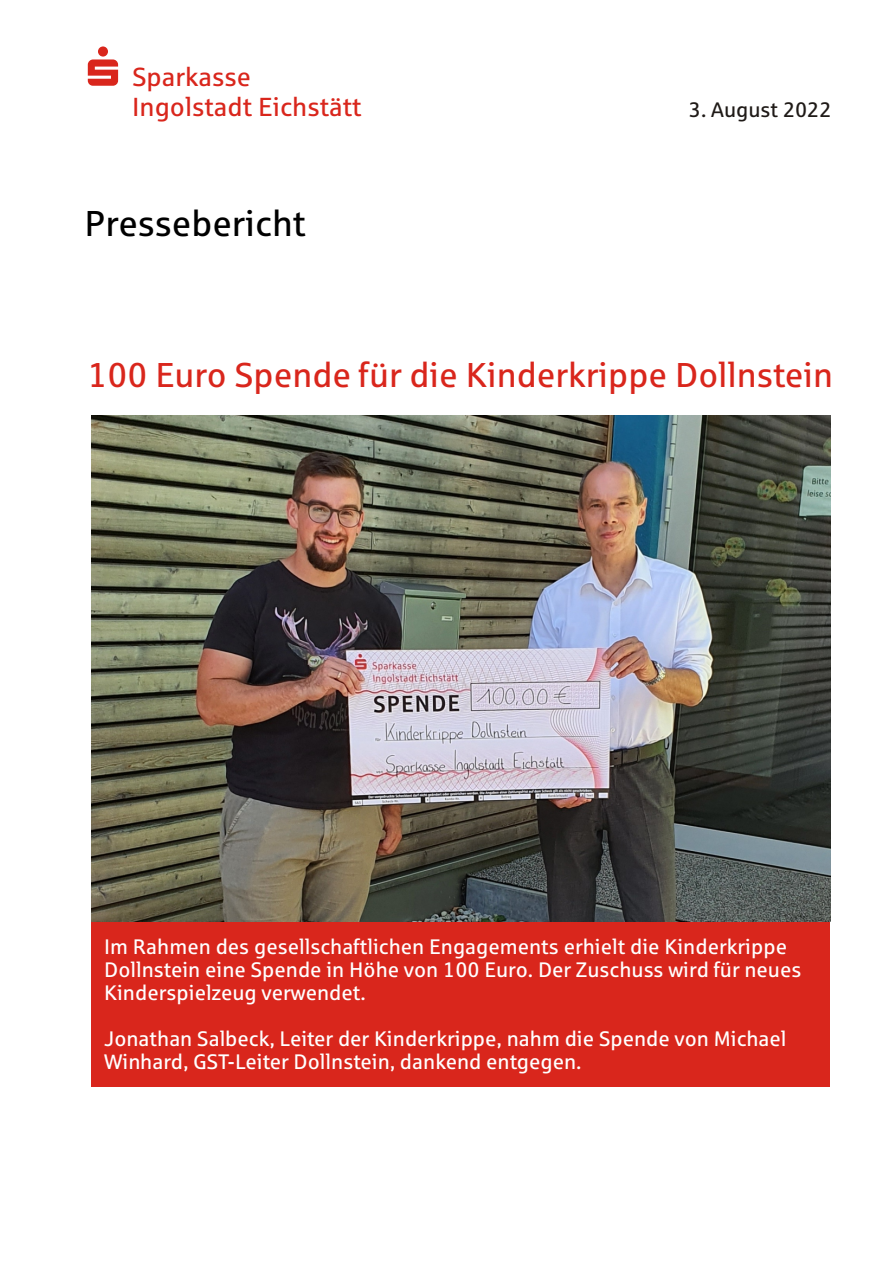
<style>
.page{position:relative;width:896px;height:1266px;background:#fff}
.page>*{position:absolute;margin:0;border:0;box-sizing:border-box;transform-origin:0 0}
.t1{font:36px "Sparkasse Rg";color:#000}
.t2{font:34.5px "Sparkasse Rg";color:#d9261c}
.t3{font:26.1px "Sparkasse Rg";color:#d9261c}
.t4{font:21px/23.1px "Sparkasse Rg";color:#fff}
.t5{font:21px "Sparkasse Rg";color:#1f1a17}
</style>
<div class="page">
<svg style="left:88px;top:46px;width:30px;height:40px"></svg>
<div style="left:91px;top:914px;width:739px;height:173px;background:#d9261c"></div>
<img style="left:91px;top:416px;width:739px;height:505px">
<p class="t3" style="left:132px;top:66px;width:120px">Sparkasse</p>
<p class="t3" style="left:132px;top:97px;width:231px">Ingolstadt Eichstätt</p>
<h1 class="t1" style="left:85px;top:209px;width:223px">Pressebericht</h1>
<p class="t5" style="left:689px;top:101px;width:144px">3. August 2022</p>
<h2 class="t2" style="left:88px;top:361px;width:747px">100 Euro Spende für die Kinderkrippe Dollnstein</h2>
<p class="t4" style="left:104px;top:937px;width:698px">Im Rahmen des gesellschaftlichen Engagements erhielt die Kinderkrippe<br>Dollnstein eine Spende in Höhe von 100 Euro. Der Zuschuss wird für neues<br>Kinderspielzeug verwendet.</p>
<p class="t4" style="left:104px;top:1029px;width:684px">Jonathan Salbeck, Leiter der Kinderkrippe, nahm die Spende von Michael<br>Winhard, GST-Leiter Dollnstein, dankend entgegen.</p>
</div>
